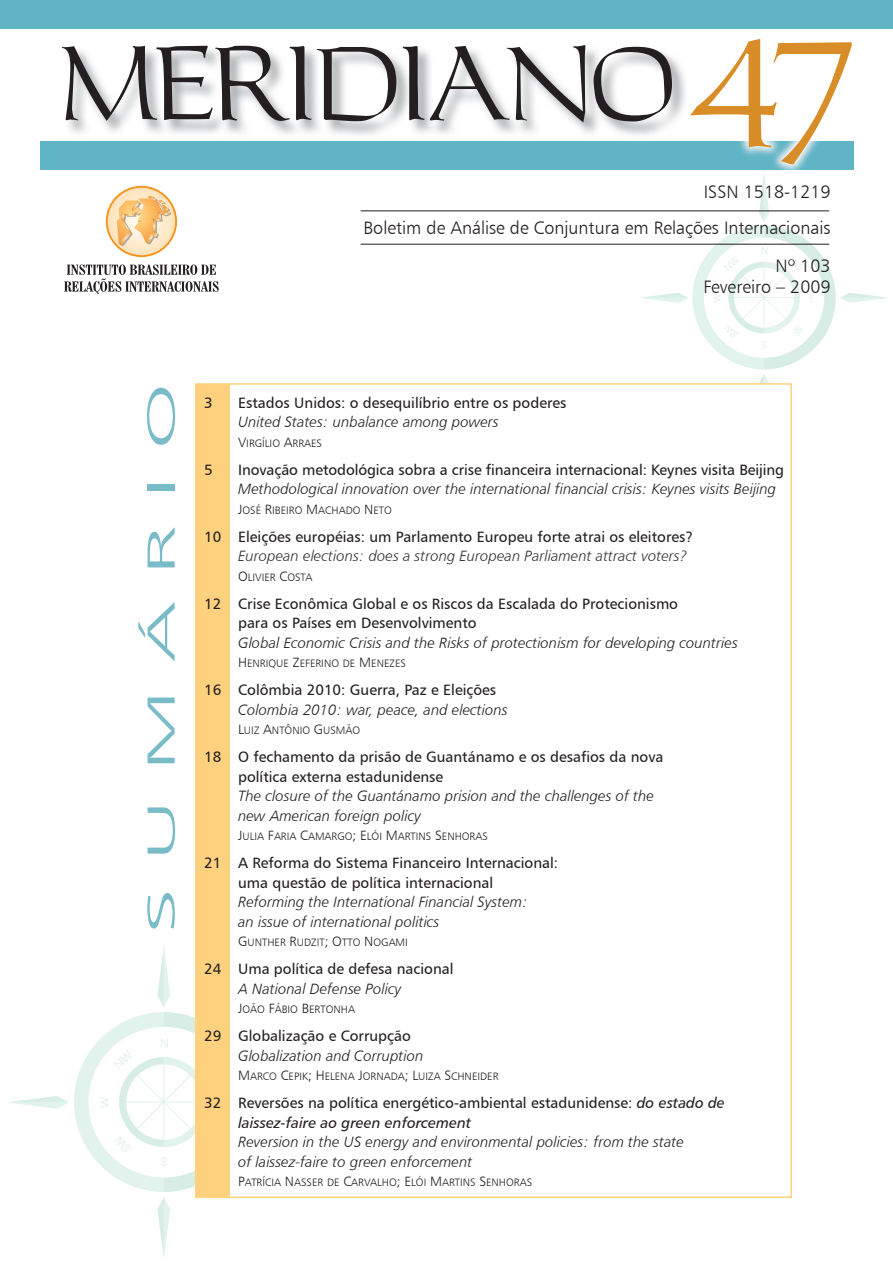
<style>
.page{position:relative;width:893px;height:1263px;background:#fff}
.page>*{position:absolute;margin:0;border:0;box-sizing:border-box;transform-origin:0 0}
.t1{font:96px "Carleton Normal";letter-spacing:-.05em;color:#231f20}
.t2{font:39px "Humanist 777 BT Light B";color:#79bbc7;scale:2.4 1}
.t3{font:18px/35.4px "Humanist 777 BT Light B";color:#231f20;text-align:right}
.t4{font:15px/19.5px "Humanist 777 BT Roman B";color:#231f20}
.t5{font:15px/19.5px "Humanist 777 BT Light Italic B";color:#231f20}
.t6{font:15px "Humanist 777 BT Light Italic B";color:#313232}
.t7{font:15px "Humanist 777 BT Italic B";color:#231f20}
.t8{font:10.8px "Humanist 777 BT Light B SC800";color:#231f20}
.s1{font-size:136.5px;color:#d98d28}
.s2{font-size:13.5px}
.s3{font-family:"Humanist 777 BT Italic B"}
</style>
<div class="page">
<svg style="left:8px;top:947px;width:162px;height:311px"></svg>
<svg style="left:639px;top:174px;width:249px;height:209px"></svg>
<svg style="left:74px;top:1012px;width:121px;height:180px"></svg>
<svg style="left:64px;top:264px;width:155px;height:29px"></svg>
<svg style="left:106px;top:186px;width:71px;height:71px"></svg>
<div style="left:108px;top:188px;width:67px;height:67px;background:#fee5c0;border-radius:34px"></div>
<svg style="left:117px;top:196px;width:55px;height:50px"></svg>
<div style="left:40px;top:141px;width:814px;height:29px;background:#5fb5c5"></div>
<img style="left:68px;top:49px;width:609px;height:86px">
<img style="left:677px;top:28px;width:185px;height:89px">
<img style="left:740px;top:141px;width:79px;height:29px">
<hr style="left:361px;top:211px;width:468px;height:1px;background:#231f20">
<hr style="left:361px;top:244px;width:468px;height:1px;background:#231f20">
<div style="left:0;top:0;width:893px;height:28px;background:#5fb5c5"></div>
<div style="left:195px;top:383px;width:597px;height:815px;background:#fff;border:2px solid #fed17e"></div>
<div style="left:196px;top:384px;width:34px;height:813px;background:#fed17e"></div>
<h1 class="t1" style="left:59px;top:26px;width:799px">MERIDIANO<span class="s1">47</span></h1>
<p class="t3" style="left:364px;top:174px;width:468px">ISSN 1518-1219<br>Boletim de Análise de Conjuntura em Relações Internacionais</p>
<p class="t3" style="left:703px;top:255px;width:129px;line-height:21px">Nº 103<br>Fevereiro – 2009</p>
<h2 class="t2" style="left:137px;top:934px;width:231px;rotate:-90deg">S U M Á R I O</h2>
<p class="t4" style="left:204px;top:392px;width:10px">3</p>
<p class="t4" style="left:238px;top:392px;width:330px">Estados Unidos: o desequilíbrio entre os poderes</p>
<p class="t5" style="left:238px;top:412px;width:262px">United States: unbalance among powers</p>
<p class="t8" style="left:238px;top:436px;width:85px"><span class="s2">V</span>IRGÍLIO <span class="s2">A</span>RRAES</p>
<p class="t4" style="left:204px;top:459px;width:10px">5</p>
<p class="t4" style="left:238px;top:459px;width:547px">Inovação metodológica sobra a crise financeira internacional: Keynes visita Beijing</p>
<p class="t5" style="left:238px;top:479px;width:540px">Methodological innovation over the international financial crisis: Keynes visits Beijing</p>
<p class="t8" style="left:238px;top:503px;width:155px"><span class="s2">J</span>OSÉ <span class="s2">R</span>IBEIRO <span class="s2">M</span>ACHADO <span class="s2">N</span>ETO</p>
<p class="t4" style="left:204px;top:526px;width:490px">10 Eleições européias: um Parlamento Europeu forte atrai os eleitores?</p>
<p class="t6" style="left:238px;top:547px;width:451px">European elections: does a strong European Parliament attract voters?</p>
<p class="t8" style="left:238px;top:570px;width:76px"><span class="s2">O</span>LIVIER <span class="s2">C</span>OSTA</p>
<p class="t4" style="left:238px;top:593px;width:441px;text-indent:-34px">12 Crise Econômica Global e os Riscos da Escalada do Protecionismo para os Países em Desenvolvimento</p>
<p class="t5" style="left:238px;top:632px;width:501px">Global Economic Crisis and the Risks of protectionism for developing countries</p>
<p class="t8" style="left:238px;top:657px;width:169px"><span class="s2">H</span>ENRIQUE <span class="s2">Z</span>EFERINO DE <span class="s2">M</span>ENEZES</p>
<p class="t4" style="left:204px;top:680px;width:294px">16 Colômbia 2010: Guerra, Paz e Eleições</p>
<p class="t5" style="left:238px;top:699px;width:271px">Colombia 2010: war, peace, and elections</p>
<p class="t8" style="left:238px;top:724px;width:124px"><span class="s2">L</span>UIZ <span class="s2">A</span>NTÔNIO <span class="s2">G</span>USMÃO</p>
<p class="t4" style="left:238px;top:747px;width:427px;text-indent:-34px">18 O fechamento da prisão de Guantánamo e os desafios da nova política externa estadunidense</p>
<p class="t5" style="left:238px;top:786px;width:417px">The closure of the Guantánamo prision and the challenges of the new American foreign policy</p>
<p class="t8" style="left:238px;top:830px;width:251px"><span class="s2">J</span>ULIA <span class="s2">F</span>ARIA <span class="s2">C</span>AMARGO<span class="s2">; E</span>LÓI <span class="s2">M</span>ARTINS <span class="s2">S</span>ENHORAS</p>
<p class="t4" style="left:238px;top:853px;width:322px;text-indent:-34px">21 A Reforma do Sistema Financeiro Internacional: uma questão de política internacional</p>
<p class="t5" style="left:238px;top:892px;width:291px">Reforming the International Financial System: an issue of international politics</p>
<p class="t8" style="left:238px;top:936px;width:171px"><span class="s2">G</span>UNTHER <span class="s2">R</span>UDZIT<span class="s2">; O</span>TTO <span class="s2">N</span>OGAMI</p>
<p class="t4" style="left:204px;top:959px;width:251px">24 Uma política de defesa nacional</p>
<p class="t5" style="left:238px;top:978px;width:165px">A National Defense Policy</p>
<p class="t8" style="left:238px;top:1003px;width:118px"><span class="s2">J</span>OÃO <span class="s2">F</span>ÁBIO <span class="s2">B</span>ERTONHA</p>
<p class="t4" style="left:204px;top:1026px;width:208px">29 Globalização e Corrupção</p>
<p class="t5" style="left:238px;top:1045px;width:187px">Globalization and Corruption</p>
<p class="t8" style="left:238px;top:1070px;width:262px"><span class="s2">M</span>ARCO <span class="s2">C</span>EPIK<span class="s2">; H</span>ELENA <span class="s2">J</span>ORNADA<span class="s2">; L</span>UIZA <span class="s2">S</span>CHNEIDER</p>
<p class="t4" style="left:204px;top:1093px;width:522px">32 Reversões na política energético-ambiental estadunidense: <span class="s3">do estado de</span></p>
<p class="t7" style="left:238px;top:1113px;width:235px">laissez-faire ao green enforcement</p>
<p class="t5" style="left:238px;top:1132px;width:447px">Reversion in the US energy and environmental policies: from the state of laissez-faire to green enforcement</p>
<p class="t8" style="left:238px;top:1176px;width:295px"><span class="s2">P</span>ATRÍCIA <span class="s2">N</span>ASSER DE <span class="s2">C</span>ARVALHO<span class="s2">; E</span>LÓI <span class="s2">M</span>ARTINS <span class="s2">S</span>ENHORAS</p>
</div>
